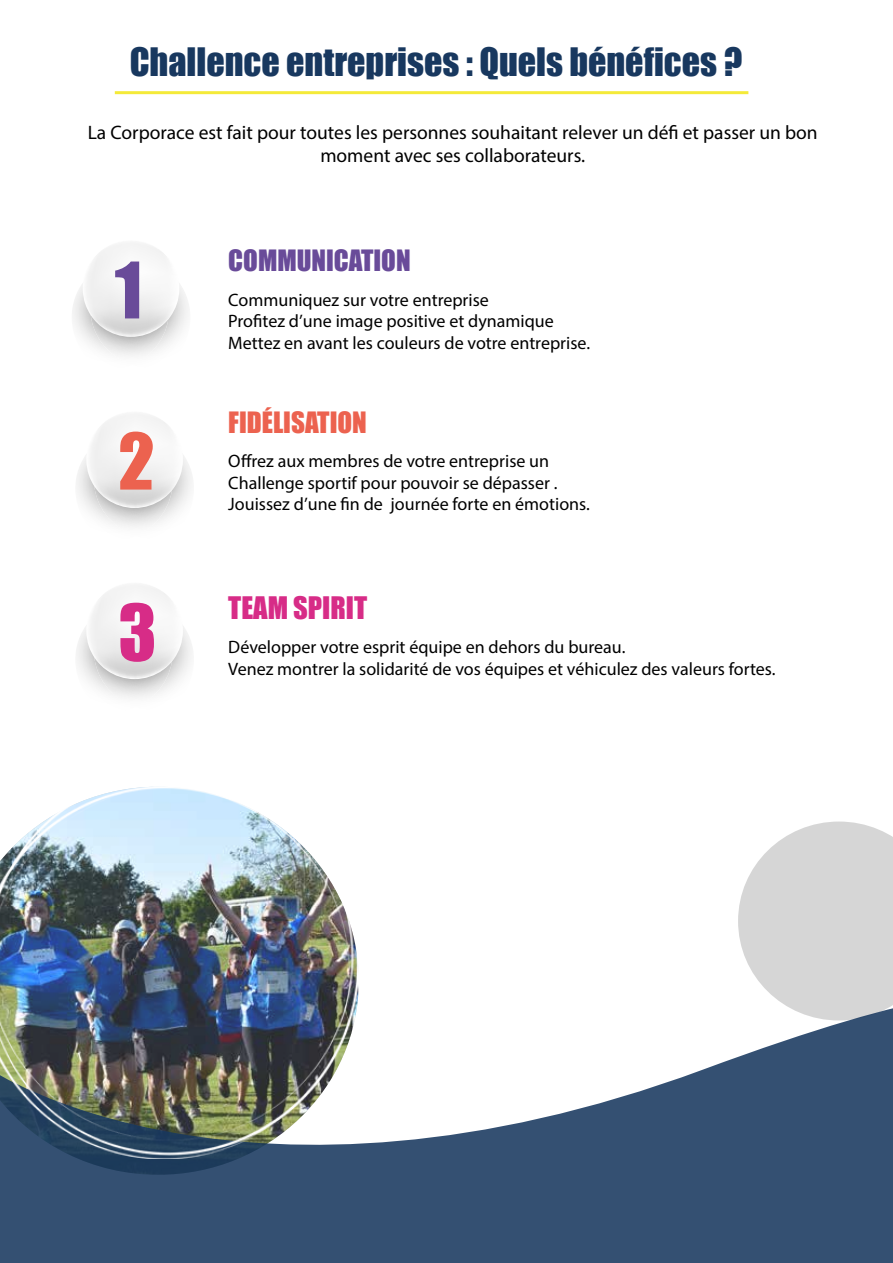
<style>
.page{position:relative;width:893px;height:1263px;background:#fff}
.page>*{position:absolute;margin:0;border:0;box-sizing:border-box;transform-origin:0 0}
.t1{font:72px "Impact";color:#694b99}
.t2{font:72px "Impact";color:#ec624f}
.t3{font:72px "Impact";color:#d72c87}
.t4{font:36px "Impact";color:#18385f}
.t5{font:28.5px "Impact";color:#d72c87}
.t6{font:27px "Impact";color:#694b99}
.t7{font:27px "Impact";color:#ec624f}
.t8{font:19.5px/23.4px "Myriad Pro";color:#000;text-align:center}
.t9{font:18px/21.6px "Myriad Pro";color:#000}
</style>
<div class="page">
<svg style="left:738px;top:821px;width:155px;height:172px"></svg>
<hr style="left:115px;top:91px;width:633px;height:3px;background:#f2e500">
<svg style="left:0;top:993px;width:893px;height:270px;fill:#345072"></svg>
<img style="left:0;top:786px;width:359px;height:372px">
<svg style="left:72px;top:284px;width:18px;height:58px"></svg>
<img style="left:83px;top:243px;width:96px;height:94px">
<svg style="left:76px;top:456px;width:18px;height:57px"></svg>
<img style="left:86px;top:414px;width:97px;height:94px">
<svg style="left:76px;top:627px;width:18px;height:57px"></svg>
<img style="left:86px;top:585px;width:97px;height:94px">
<h2 class="t4" style="left:130px;top:34px;width:614px">Challence entreprises : Quels bénéfices ?</h2>
<p class="t8" style="left:88px;top:120px;width:731px">La Corporace est fait pour toutes les personnes souhaitant relever un défi et passer un bon moment avec ses collaborateurs.</p>
<h1 class="t1" style="left:115px;top:234px;width:29px">1</h1>
<h1 class="t2" style="left:118px;top:405px;width:38px">2</h1>
<h1 class="t3" style="left:118px;top:577px;width:40px">3</h1>
<h3 class="t6" style="left:228px;top:240px;width:184px">COMMUNICATION</h3>
<p class="t9" style="left:228px;top:288px;width:363px">Communiquez sur votre entreprise<br>Profitez d’une image positive et dynamique<br>Mettez en avant les couleurs de votre entreprise.</p>
<h3 class="t7" style="left:228px;top:401px;width:140px">FIDÉLISATION</h3>
<p class="t9" style="left:228px;top:450px;width:363px">Offrez aux membres de votre entreprise un<br>Challenge sportif pour pouvoir se dépasser .<br>Jouissez d’une fin de journée forte en émotions.</p>
<h3 class="t5" style="left:228px;top:585px;width:140px">TEAM SPIRIT</h3>
<p class="t9" style="left:228px;top:636px;width:549px">Développer votre esprit équipe en dehors du bureau.<br>Venez montrer la solidarité de vos équipes et véhiculez des valeurs fortes.</p>
</div>
